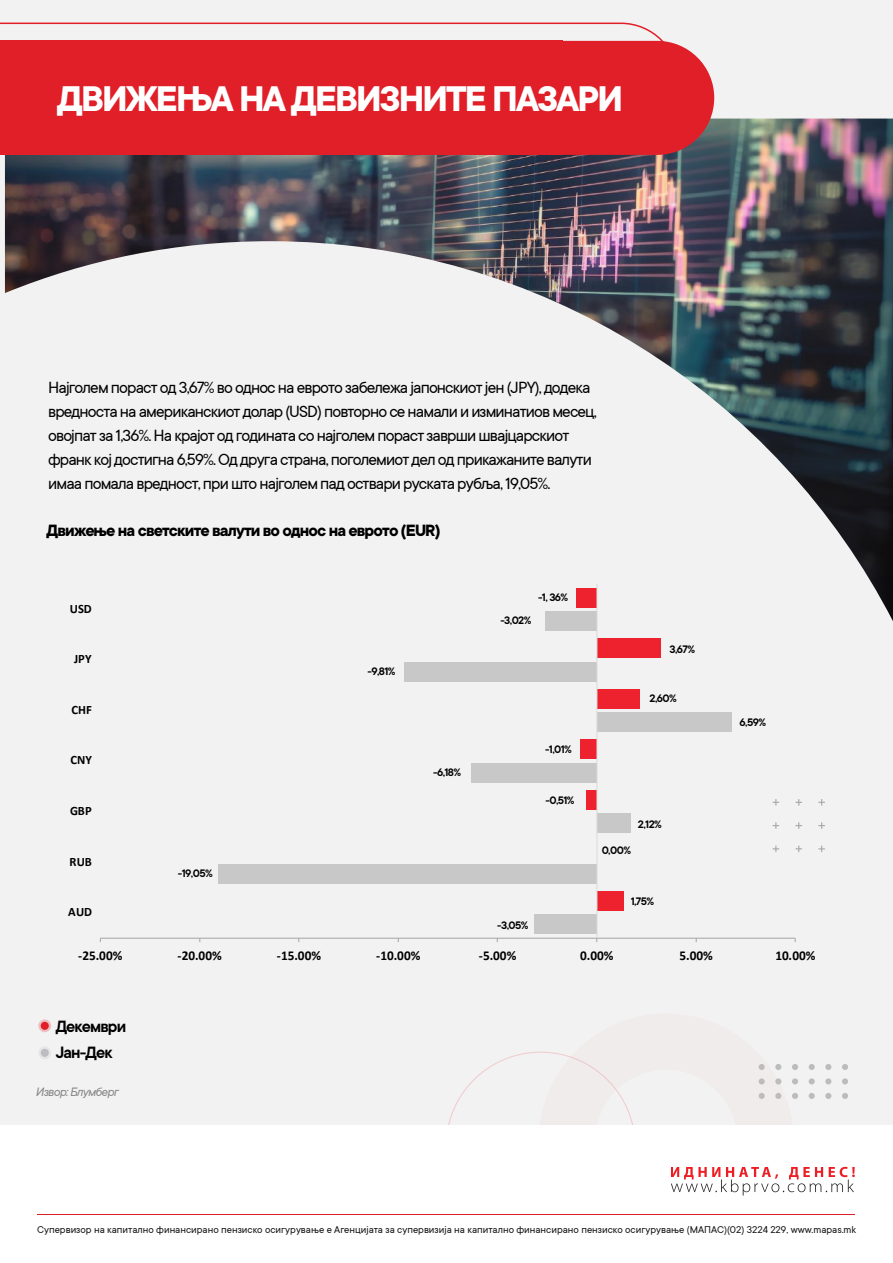
<style>
.page{position:relative;width:893px;height:1263px;background:#f2f2f2}
.page>*{position:absolute;margin:0;border:0;box-sizing:border-box;transform-origin:0 0}
.t1{font:700 39.3px "TT Commons";letter-spacing:-.05em;color:#fff}
.t2{font:18px/24px "TT Commons";letter-spacing:-.05em;color:#000}
.t3{font:700 18px "TT Commons";letter-spacing:-.05em;color:#000}
.t4{font:600 18px "TT Commons";letter-spacing:-.05em;color:#000}
.t5{font:700 13.5px "Calibri";letter-spacing:-.005em;color:#000}
.t6{font:italic 13.5px "TT Commons";letter-spacing:-.05em;color:#878787}
.t7{font:700 12.75px "Calibri";letter-spacing:.01em;color:#000}
.t8{font:600 12px "TT Commons";letter-spacing:-.05em;color:#000}
.t9{font:11.1px "TT Commons";color:#131413}
</style>
<div class="page">
<div style="left:0;top:1125px;width:893px;height:138px;background:#fff"></div>
<hr style="left:38px;top:1214px;width:817px;height:1px;background:#db2027">
<svg style="left:671px;top:1167px;width:184px;height:28px"></svg>
<svg style="left:842px;top:1093px;width:6px;height:6px"></svg>
<svg style="left:825px;top:1093px;width:6px;height:6px"></svg>
<svg style="left:809px;top:1093px;width:6px;height:6px"></svg>
<svg style="left:792px;top:1093px;width:6px;height:6px"></svg>
<svg style="left:775px;top:1093px;width:6px;height:6px"></svg>
<svg style="left:759px;top:1093px;width:6px;height:6px"></svg>
<svg style="left:842px;top:1078px;width:6px;height:6px"></svg>
<svg style="left:825px;top:1078px;width:6px;height:6px"></svg>
<svg style="left:809px;top:1078px;width:6px;height:6px"></svg>
<svg style="left:792px;top:1078px;width:6px;height:6px"></svg>
<svg style="left:775px;top:1078px;width:6px;height:6px"></svg>
<svg style="left:759px;top:1078px;width:6px;height:6px"></svg>
<svg style="left:842px;top:1064px;width:6px;height:6px"></svg>
<svg style="left:825px;top:1064px;width:6px;height:6px"></svg>
<svg style="left:809px;top:1064px;width:6px;height:6px"></svg>
<svg style="left:792px;top:1064px;width:6px;height:6px"></svg>
<svg style="left:775px;top:1064px;width:6px;height:6px"></svg>
<svg style="left:759px;top:1064px;width:6px;height:6px"></svg>
<img style="left:5px;top:119px;width:888px;height:502px">
<svg style="left:0;top:45px;width:714px;height:110px;background:#da2931"></svg>
<svg style="left:0;top:23px;width:679px;height:115px;background:#e23c44"></svg>
<svg style="left:818px;top:799px;width:7px;height:6px"></svg>
<svg style="left:818px;top:822px;width:7px;height:7px"></svg>
<svg style="left:818px;top:846px;width:7px;height:6px"></svg>
<svg style="left:795px;top:799px;width:7px;height:6px"></svg>
<svg style="left:795px;top:822px;width:7px;height:7px"></svg>
<svg style="left:795px;top:846px;width:7px;height:6px"></svg>
<svg style="left:773px;top:799px;width:6px;height:6px"></svg>
<svg style="left:773px;top:822px;width:6px;height:7px"></svg>
<svg style="left:773px;top:846px;width:6px;height:6px"></svg>
<div style="left:545px;top:611px;width:52px;height:20px;background:#c8c8c8"></div>
<div style="left:404px;top:662px;width:193px;height:19px;background:#c8c8c8"></div>
<div style="left:597px;top:712px;width:135px;height:20px;background:#c8c8c8"></div>
<div style="left:472px;top:763px;width:125px;height:19px;background:#c8c8c8"></div>
<div style="left:597px;top:813px;width:33px;height:20px;background:#c8c8c8"></div>
<div style="left:219px;top:864px;width:378px;height:19px;background:#c8c8c8"></div>
<div style="left:534px;top:915px;width:63px;height:19px;background:#c8c8c8"></div>
<div style="left:577px;top:588px;width:20px;height:20px;background:#ed222e"></div>
<div style="left:597px;top:638px;width:63px;height:20px;background:#ed222e"></div>
<div style="left:597px;top:689px;width:43px;height:19px;background:#ed222e"></div>
<div style="left:580px;top:739px;width:17px;height:20px;background:#ed222e"></div>
<div style="left:587px;top:790px;width:10px;height:19px;background:#ed222e"></div>
<div style="left:597px;top:891px;width:27px;height:20px;background:#ed222e"></div>
<hr style="left:100px;top:938px;width:695px;height:1px;background:#a4a4a4">
<hr style="left:597px;top:584px;width:1px;height:354px;background:#d9d9d8">
<div style="left:38px;top:1046px;width:13px;height:13px;background:#e5e5e6;border-radius:50%"></div>
<div style="left:41px;top:1049px;width:8px;height:8px;background:#bcbdc1;border-radius:50%"></div>
<svg style="left:38px;top:1019px;width:13px;height:13px"></svg>
<div style="left:41px;top:1022px;width:8px;height:8px;background:#e01f28;border-radius:50%"></div>
<h1 class="t1" style="left:57px;top:77px;width:567px">ДВИЖЕЊА НА ДЕВИЗНИТЕ ПАЗАРИ</h1>
<p class="t2" style="left:48px;top:375px;width:550px">Најголем пораст од 3,67% во однос на еврото забележа јапонскиот јен (JPY), додека вредноста на американскиот долар (USD) повторно се намали и изминатиов месец, овојпат за 1,36%. На крајот од годината со најголем пораст заврши швајцарскиот франк кој достигна 6,59%. Од друга страна, поголемиот дел од прикажаните валути имаа помала вредност, при што најголем пад оствари руската рубља, 19,05%.</p>
<p class="t3" style="left:47px;top:520px;width:395px">Движење на светските валути во однос на eврото (EUR)</p>
<p class="t7" style="left:70px;top:599px;width:24px">USD</p>
<p class="t7" style="left:74px;top:650px;width:19px">JPY</p>
<p class="t7" style="left:71px;top:700px;width:22px">CHF</p>
<p class="t7" style="left:70px;top:751px;width:23px">CNY</p>
<p class="t7" style="left:70px;top:802px;width:23px">GBP</p>
<p class="t7" style="left:70px;top:852px;width:24px">RUB</p>
<p class="t7" style="left:68px;top:903px;width:25px">AUD</p>
<p class="t8" style="left:178px;top:867px;width:36px">-19,05%</p>
<p class="t8" style="left:367px;top:665px;width:30px">-9,81%</p>
<p class="t8" style="left:433px;top:766px;width:30px">-6,18%</p>
<p class="t8" style="left:538px;top:591px;width:32px">-1, 36%</p>
<p class="t8" style="left:500px;top:614px;width:33px">-3,02%</p>
<p class="t8" style="left:545px;top:742px;width:28px">-1,01%</p>
<p class="t8" style="left:545px;top:793px;width:31px">-0,51%</p>
<p class="t8" style="left:497px;top:918px;width:33px">-3,05%</p>
<p class="t8" style="left:670px;top:642px;width:27px">3,67%</p>
<p class="t8" style="left:649px;top:692px;width:29px">2,60%</p>
<p class="t8" style="left:638px;top:817px;width:25px">2,12%</p>
<p class="t8" style="left:602px;top:843px;width:31px">0,00%</p>
<p class="t8" style="left:631px;top:894px;width:25px">1,75%</p>
<p class="t8" style="left:740px;top:716px;width:28px">6,59%</p>
<p class="t5" style="left:78px;top:945px;width:46px">-25.00%</p>
<p class="t5" style="left:178px;top:945px;width:46px">-20.00%</p>
<p class="t5" style="left:277px;top:945px;width:46px">-15.00%</p>
<p class="t5" style="left:376px;top:945px;width:46px">-10.00%</p>
<p class="t5" style="left:479px;top:945px;width:39px">-5.00%</p>
<p class="t5" style="left:580px;top:945px;width:35px">0.00%</p>
<p class="t5" style="left:679px;top:945px;width:35px">5.00%</p>
<p class="t5" style="left:775px;top:945px;width:42px">10.00%</p>
<p class="t4" style="left:56px;top:1016px;width:72px">Декември</p>
<p class="t4" style="left:56px;top:1042px;width:58px">Јан-Дек</p>
<p class="t6" style="left:36px;top:1084px;width:84px">Извор: Блумберг</p>
<p class="t9" style="left:37px;top:1224px;width:821px">Супервизор на капитално финансирано пензиско осигурување е Агенцијата за супервизија на капитално финансирано пензиско осигурување (МАПАС)(02) 3224 229, www.mapas.mk</p>
</div>
